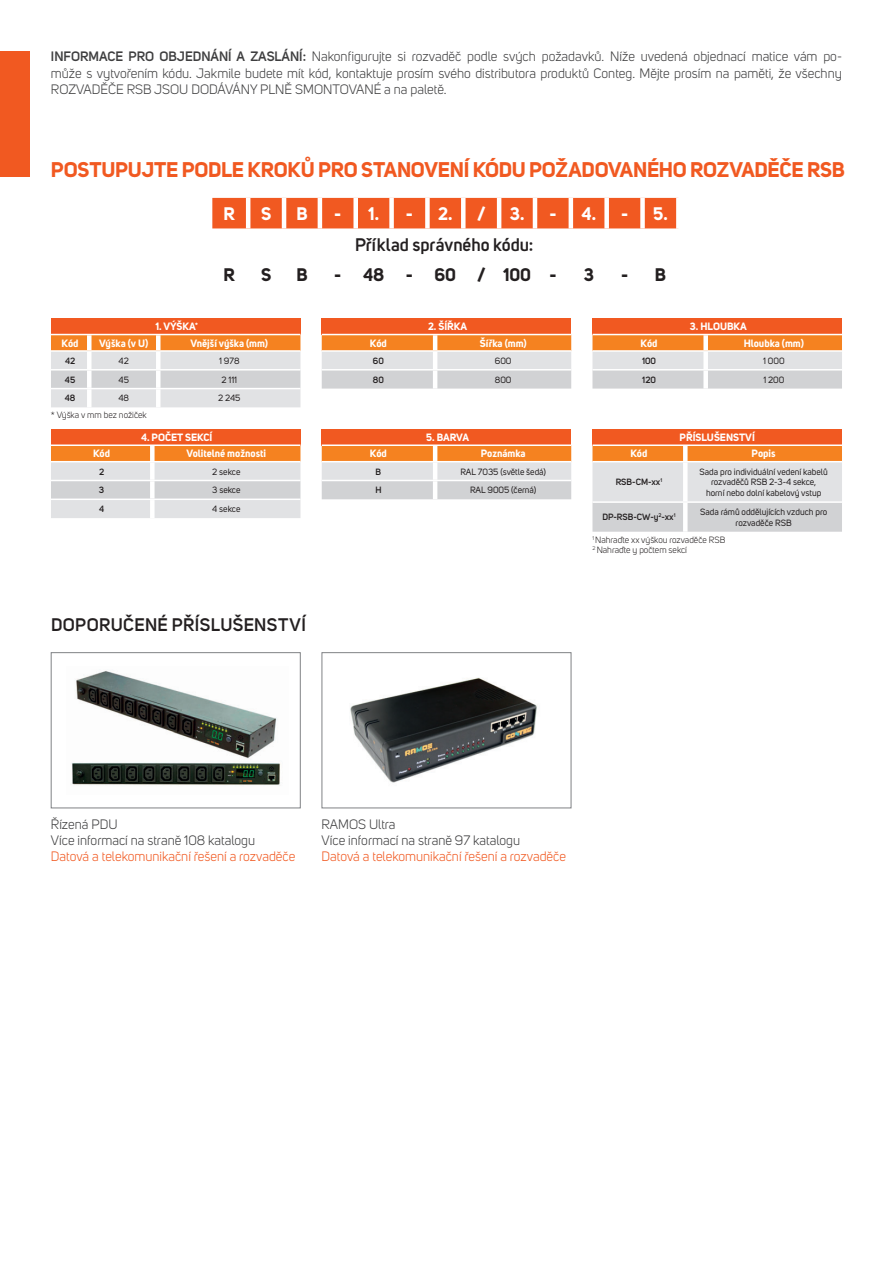
<style>
.page{position:relative;width:893px;height:1263px;background:#fff}
.page>*{position:absolute;margin:0;border:0;box-sizing:border-box;transform-origin:0 0}
.t1{font:700 21px "Uni Sans";letter-spacing:-.015em;color:#f15921}
.t2{font:600 18px "Uni Sans";letter-spacing:.015em;color:#231f20}
.t3{font:700 18px "Uni Sans";color:#fff}
.t4{font:700 18px "Uni Sans";color:#231f20}
.t5{font:13.5px/16.2px "Uni Sans";color:#3e3e3f}
.t6{font:13.5px "Uni Sans";color:#f15921}
.t7{font:700 10.5px "Uni Sans";color:#fff}
.t8{font:9px/10.8px "Uni Sans";color:#231f20;text-align:center}
.t9{font:9px/10.8px "Uni Sans";color:#231f20}
.t10{font:600 9px "Uni Sans";color:#231f20}
.s1{font-weight:600}
</style>
<div class="page">
<div style="left:0;top:51px;width:30px;height:126px;background:#f15921"></div>
<div style="left:212px;top:198px;width:464px;height:30px;background:#f15921"></div>
<hr style="left:282px;top:198px;width:4px;height:30px;background:#fff">
<hr style="left:318px;top:198px;width:4px;height:30px;background:#fff">
<div style="left:353px;top:198px;width:5px;height:30px;background:#fff"></div>
<div style="left:389px;top:198px;width:5px;height:30px;background:#fff"></div>
<div style="left:425px;top:198px;width:5px;height:30px;background:#fff"></div>
<hr style="left:461px;top:198px;width:4px;height:30px;background:#fff">
<hr style="left:497px;top:198px;width:4px;height:30px;background:#fff">
<hr style="left:533px;top:198px;width:4px;height:30px;background:#fff">
<div style="left:568px;top:198px;width:5px;height:30px;background:#fff"></div>
<div style="left:604px;top:198px;width:5px;height:30px;background:#fff"></div>
<div style="left:640px;top:198px;width:5px;height:30px;background:#fff"></div>
<hr style="left:246px;top:198px;width:4px;height:30px;background:#fff">
<img style="left:350px;top:677px;width:187px;height:106px">
<div style="left:322px;top:652px;width:249px;height:156px;border:1px solid #808285"></div>
<img style="left:71px;top:671px;width:210px;height:115px">
<div style="left:51px;top:652px;width:249px;height:156px;border:1px solid #808285"></div>
<div style="left:51px;top:318px;width:249px;height:17px;background:#f15921"></div>
<svg style="left:51px;top:335px;width:249px;height:72px;background:#e1c9b5"></svg>
<div style="left:87px;top:335px;width:5px;height:15px;background:#fff"></div>
<hr style="left:156px;top:335px;width:4px;height:15px;background:#fff">
<hr style="left:51px;top:350px;width:249px;height:2px;background:#fff">
<hr style="left:51px;top:369px;width:249px;height:2px;background:#fff">
<hr style="left:51px;top:388px;width:249px;height:1px;background:#fff">
<div style="left:87px;top:352px;width:5px;height:17px;background:#fff"></div>
<hr style="left:156px;top:352px;width:4px;height:17px;background:#fff">
<div style="left:87px;top:371px;width:5px;height:17px;background:#fff"></div>
<hr style="left:156px;top:371px;width:4px;height:17px;background:#fff">
<div style="left:87px;top:389px;width:5px;height:18px;background:#fff"></div>
<hr style="left:156px;top:389px;width:4px;height:18px;background:#fff">
<hr style="left:51px;top:334px;width:249px;height:1px;background:#fff">
<div style="left:322px;top:318px;width:249px;height:17px;background:#f15921"></div>
<svg style="left:322px;top:335px;width:249px;height:54px;background:#e1c0a5"></svg>
<hr style="left:433px;top:335px;width:4px;height:15px;background:#fff">
<hr style="left:322px;top:350px;width:249px;height:2px;background:#fff">
<hr style="left:322px;top:369px;width:249px;height:2px;background:#fff">
<hr style="left:433px;top:352px;width:4px;height:17px;background:#fff">
<hr style="left:433px;top:371px;width:4px;height:18px;background:#fff">
<hr style="left:322px;top:334px;width:249px;height:1px;background:#fff">
<div style="left:592px;top:318px;width:250px;height:17px;background:#f15921"></div>
<svg style="left:592px;top:335px;width:250px;height:54px;background:#e1c0a5"></svg>
<div style="left:703px;top:335px;width:5px;height:15px;background:#fff"></div>
<hr style="left:592px;top:350px;width:250px;height:2px;background:#fff">
<hr style="left:592px;top:369px;width:250px;height:2px;background:#fff">
<div style="left:703px;top:352px;width:5px;height:17px;background:#fff"></div>
<div style="left:703px;top:371px;width:5px;height:18px;background:#fff"></div>
<hr style="left:592px;top:334px;width:250px;height:1px;background:#fff">
<div style="left:51px;top:429px;width:249px;height:16px;background:#f15921"></div>
<svg style="left:51px;top:446px;width:249px;height:72px;background:#e1c9b6"></svg>
<div style="left:150px;top:446px;width:5px;height:15px;background:#fff"></div>
<hr style="left:51px;top:461px;width:249px;height:1px;background:#fff">
<hr style="left:51px;top:480px;width:249px;height:1px;background:#fff">
<hr style="left:51px;top:499px;width:249px;height:1px;background:#fff">
<div style="left:150px;top:462px;width:5px;height:18px;background:#fff"></div>
<div style="left:150px;top:481px;width:5px;height:18px;background:#fff"></div>
<div style="left:150px;top:500px;width:5px;height:18px;background:#fff"></div>
<div style="left:322px;top:429px;width:249px;height:16px;background:#f15921"></div>
<svg style="left:322px;top:446px;width:249px;height:53px;background:#e1c0a5"></svg>
<hr style="left:433px;top:446px;width:4px;height:15px;background:#fff">
<hr style="left:322px;top:461px;width:249px;height:1px;background:#fff">
<hr style="left:322px;top:480px;width:249px;height:1px;background:#fff">
<hr style="left:433px;top:462px;width:4px;height:18px;background:#fff">
<hr style="left:433px;top:481px;width:4px;height:18px;background:#fff">
<div style="left:592px;top:429px;width:250px;height:16px;background:#f15921"></div>
<svg style="left:592px;top:446px;width:250px;height:86px;background:#dfcbbb"></svg>
<svg style="left:683px;top:446px;width:4px;height:15px"></svg>
<hr style="left:592px;top:461px;width:250px;height:1px;background:#fff">
<hr style="left:592px;top:501px;width:250px;height:2px;background:#fff">
<hr style="left:683px;top:462px;width:4px;height:39px;background:#fff">
<hr style="left:683px;top:503px;width:4px;height:29px;background:#fff">
<p class="t5" style="left:51px;top:50px;width:792px;text-align:justify"><span class="s1">INFORMACE PRO OBJEDNÁNÍ A ZASLÁNÍ:</span> Nakonfigurujte si rozvaděč podle svých požadavků. Níže uvedená objednací matice vám po&shy;může s vytvořením kódu. Jakmile budete mít kód, kontaktuje prosím svého distributora produktů Conteg. Mějte prosím na paměti, že všechny ROZVADĚČE RSB JSOU DODÁVÁNY PLNĚ SMONTOVANÉ a na paletě.</p>
<h1 class="t1" style="left:51px;top:162px;width:795px">POSTUPUJTE PODLE KROKŮ PRO STANOVENÍ KÓDU POŽADOVANÉHO ROZVADĚČE RSB</h1>
<p class="t7" style="left:155px;top:323px;width:44px">1. VÝŠKA<sup>*</sup></p>
<h2 class="t3" style="left:223px;top:207px;width:13px">R</h2>
<h2 class="t3" style="left:261px;top:207px;width:12px">S</h2>
<h2 class="t3" style="left:296px;top:207px;width:13px">B</h2>
<h2 class="t3" style="left:334px;top:207px;width:46px">- 1.</h2>
<h2 class="t3" style="left:406px;top:207px;width:48px">- 2.</h2>
<h2 class="t3" style="left:477px;top:207px;width:10px">/</h2>
<h2 class="t3" style="left:510px;top:207px;width:48px">3. -</h2>
<h2 class="t3" style="left:581px;top:207px;width:48px">4. -</h2>
<h2 class="t3" style="left:653px;top:207px;width:16px">5.</h2>
<h2 class="t2" style="left:355px;top:234px;width:180px">Příklad správného kódu:</h2>
<h2 class="t4" style="left:223px;top:268px;width:13px">R</h2>
<h2 class="t4" style="left:261px;top:268px;width:12px">S</h2>
<h2 class="t4" style="left:296px;top:268px;width:13px">B</h2>
<h2 class="t4" style="left:334px;top:268px;width:224px">- 48 - 60 /100-</h2>
<h2 class="t4" style="left:584px;top:268px;width:12px">3</h2>
<h2 class="t4" style="left:621px;top:268px;width:47px">- B</h2>
<p class="t7" style="left:428px;top:323px;width:41px">2. ŠÍŘKA</p>
<p class="t7" style="left:690px;top:323px;width:58px">3. HLOUBKA</p>
<p class="t7" style="left:62px;top:339px;width:18px">Kód</p>
<p class="t7" style="left:99px;top:339px;width:51px">Výška (v U)</p>
<p class="t7" style="left:191px;top:339px;width:79px">Vnější výška (mm)</p>
<p class="t10" style="left:65px;top:355px;width:12px">42</p>
<p class="t8" style="left:119px;top:356px;width:12px">42</p>
<p class="t8" style="left:219px;top:356px;width:22px">1 978</p>
<p class="t10" style="left:65px;top:374px;width:12px">45</p>
<p class="t8" style="left:119px;top:375px;width:12px">45</p>
<p class="t8" style="left:222px;top:375px;width:17px">2 111</p>
<p class="t10" style="left:65px;top:393px;width:12px">48</p>
<p class="t8" style="left:118px;top:394px;width:12px">48</p>
<p class="t8" style="left:218px;top:394px;width:24px">2 245</p>
<p class="t9" style="left:51px;top:411px;width:97px">* Výška v mm bez nožiček</p>
<p class="t7" style="left:141px;top:434px;width:73px">4. POČET SEKCÍ</p>
<p class="t7" style="left:93px;top:450px;width:18px">Kód</p>
<p class="t7" style="left:187px;top:450px;width:81px">Volitelné možnosti</p>
<p class="t10" style="left:99px;top:466px;width:7px">2</p>
<p class="t8" style="left:212px;top:467px;width:30px">2 sekce</p>
<p class="t10" style="left:99px;top:485px;width:7px">3</p>
<p class="t8" style="left:212px;top:486px;width:30px">3 sekce</p>
<p class="t10" style="left:99px;top:504px;width:7px">4</p>
<p class="t8" style="left:212px;top:504px;width:30px">4 sekce</p>
<h2 class="t2" style="left:51px;top:614px;width:256px">DOPORUČENÉ PŘÍSLUŠENSTVÍ</h2>
<p class="t7" style="left:370px;top:339px;width:18px">Kód</p>
<p class="t7" style="left:480px;top:339px;width:48px">Šířka (mm)</p>
<p class="t10" style="left:373px;top:355px;width:12px">60</p>
<p class="t8" style="left:495px;top:356px;width:18px">600</p>
<p class="t10" style="left:373px;top:374px;width:13px">80</p>
<p class="t8" style="left:495px;top:375px;width:18px">800</p>
<p class="t7" style="left:426px;top:434px;width:44px">5. BARVA</p>
<p class="t7" style="left:370px;top:450px;width:18px">Kód</p>
<p class="t7" style="left:481px;top:450px;width:47px">Poznámka</p>
<p class="t10" style="left:376px;top:466px;width:7px">B</p>
<p class="t8" style="left:460px;top:467px;width:87px">RAL 7035 (světle šedá)</p>
<p class="t10" style="left:375px;top:485px;width:8px">H</p>
<p class="t8" style="left:470px;top:486px;width:68px">RAL 9005 (černá)</p>
<p class="t7" style="left:641px;top:339px;width:18px">Kód</p>
<p class="t7" style="left:744px;top:339px;width:62px">Hloubka (mm)</p>
<p class="t10" style="left:642px;top:355px;width:16px">100</p>
<p class="t8" style="left:763px;top:356px;width:23px">1 000</p>
<p class="t10" style="left:642px;top:374px;width:15px">120</p>
<p class="t8" style="left:763px;top:375px;width:23px">1 200</p>
<p class="t7" style="left:679px;top:434px;width:77px">PŘÍSLUŠENSTVÍ</p>
<p class="t7" style="left:630px;top:450px;width:18px">Kód</p>
<p class="t7" style="left:751px;top:450px;width:26px">Popis</p>
<p class="t10" style="left:616px;top:477px;width:48px">RSB-CM-xx<sup>1</sup></p>
<p class="t8" style="left:699px;top:467px;width:130px">Sada pro individuální vedení kabelů rozvaděčů RSB 2-3-4 sekce,<br>horní nebo dolní kabelový vstup</p>
<p class="t10" style="left:602px;top:512px;width:75px">DP-RSB-CW-y<sup>2</sup>-xx<sup>1</sup></p>
<p class="t8" style="left:700px;top:507px;width:129px">Sada rámů oddělujících vzduch pro rozvaděče RSB</p>
<p class="t9" style="left:592px;top:535px;width:134px"><sup>1</sup> Nahraďte xx výškou rozvaděče RSB<br><sup>2</sup> Nahraďte y počtem sekcí</p>
<p class="t5" style="left:51px;top:818px;width:206px">Řízená PDU<br>Více informací na straně 108 katalogu</p>
<p class="t6" style="left:51px;top:851px;width:246px">Datová a telekomunikační řešení a rozvaděče</p>
<p class="t5" style="left:322px;top:818px;width:200px">RAMOS Ultra<br>Více informací na straně 97 katalogu</p>
<p class="t6" style="left:322px;top:851px;width:246px">Datová a telekomunikační řešení a rozvaděče</p>
</div>
